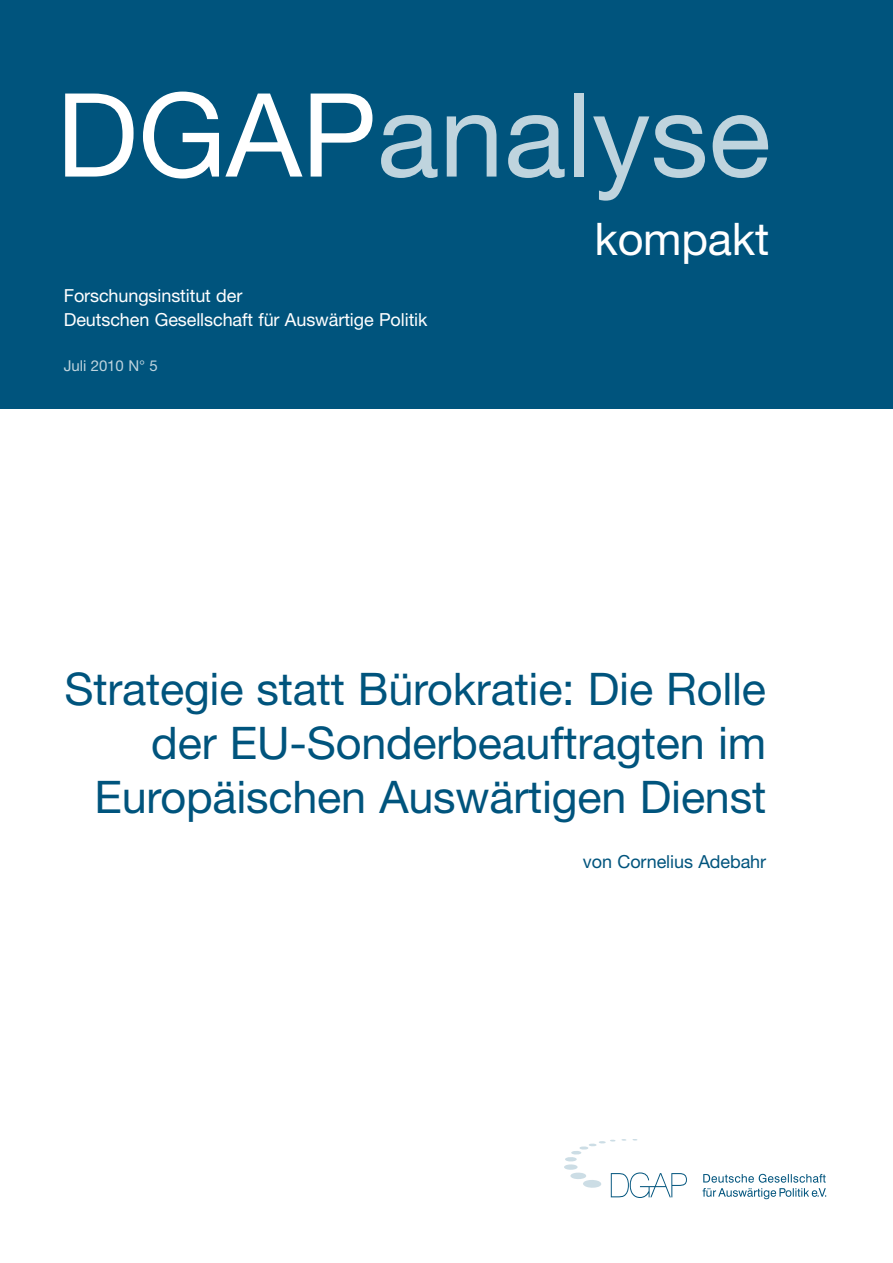
<style>
.page{position:relative;width:893px;height:1263px;background:#fff}
.page>*{position:absolute;margin:0;border:0;box-sizing:border-box;transform-origin:0 0}
.t1{font:116.25px "Helvetica Neue LT Std";color:#bfd4de}
.t2{font:45px/54px "Helvetica Neue LT Std";letter-spacing:-.005em;color:#00547d;text-align:right}
.t3{font:45px "Helvetica Neue LT Std";letter-spacing:-.005em;color:#fff}
.t4{font:18px/24px "Helvetica Neue LT Std";letter-spacing:-.005em;color:#fff}
.t5{font:18px "Helvetica Neue LT Std";letter-spacing:-.005em;color:#00547d}
.t6{font:15px "Helvetica Neue LT Std";letter-spacing:-.005em;color:#bfd4de}
.s1{color:#fff}
</style>
<div class="page">
<svg style="left:564px;top:1139px;width:123px;height:59px"></svg>
<svg style="left:702px;top:1174px;width:124px;height:25px"></svg>
<div style="left:0;top:0;width:893px;height:408px;background:#00547d"></div>
<h1 class="t1" style="left:56px;top:66px;width:716px"><span class="s1">DGAP</span>analyse</h1>
<p class="t4" style="left:64px;top:283px;width:365px">Forschungsinstitut der<br>Deutschen Gesellschaft für Auswärtige Politik</p>
<p class="t6" style="left:64px;top:357px;width:96px">Juli 2010 N° 5</p>
<p class="t3" style="left:595px;top:213px;width:176px">kompakt</p>
<p class="t2" style="left:65px;top:661px;width:703px">Strategie statt Bürokratie: Die Rolle der EU-Sonderbeauftragten im<br>Europäischen Auswärtigen Dienst</p>
<p class="t5" style="left:583px;top:851px;width:185px">von Cornelius Adebahr</p>
</div>
